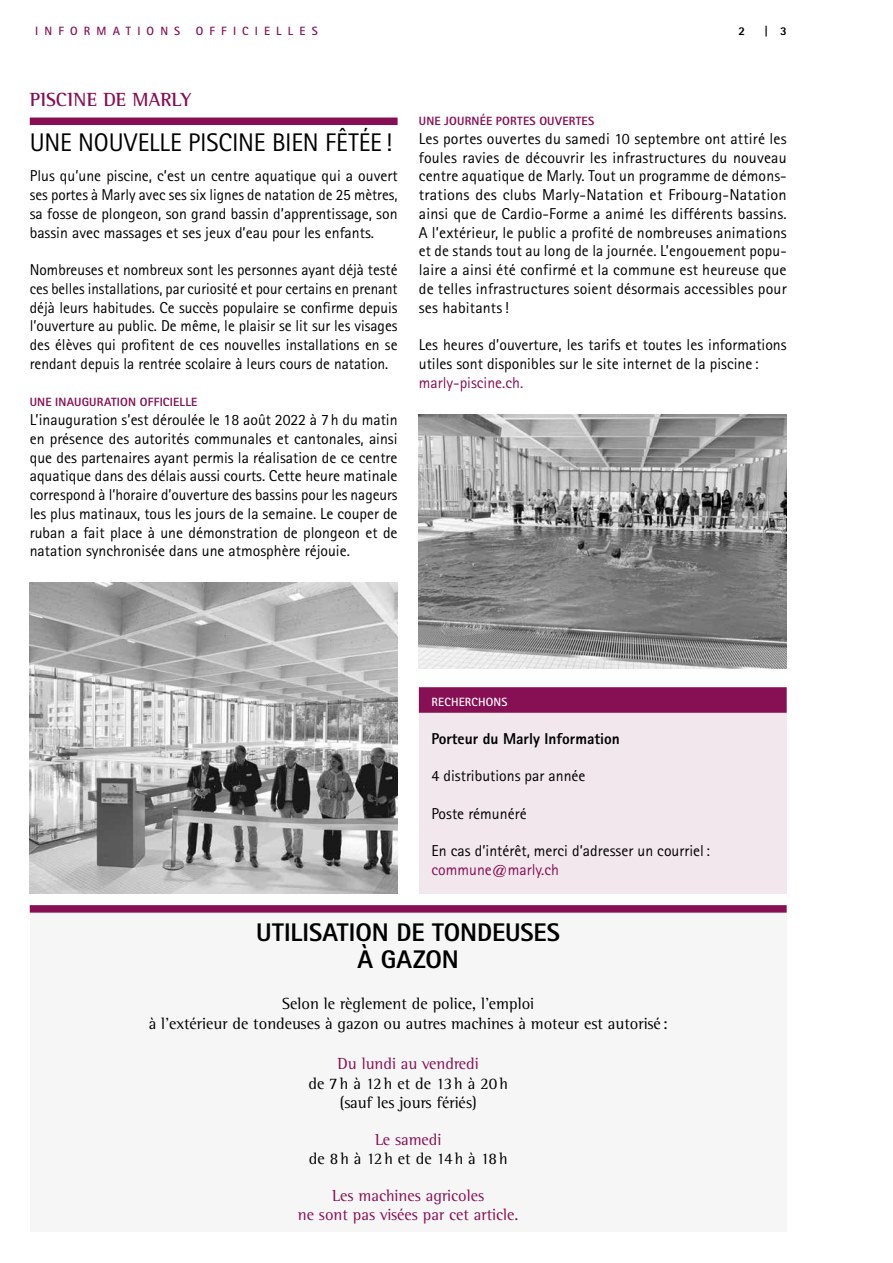
<style>
.page{position:relative;width:893px;height:1263px;background:#fff}
.page>*{position:absolute;margin:0;border:0;box-sizing:border-box;transform-origin:0 0}
.t1{font:25.5px "Rotis Sans Serif";letter-spacing:-.005em;color:#000}
.t2{font:800 25.5px/27px "Rotis Sans Serif";letter-spacing:-.005em;color:#000;text-align:center}
.t3{font:700 19.5px "Rotis Semi Serif";color:#870f54}
.t4{font:16.5px/19.5px "Rotis Semi Serif";color:#000;text-align:center}
.t5{font:16.5px/19.5px "Rotis Semi Serif";color:#870f54;text-align:center}
.t6{font:15.75px/18.8px "Rotis Sans Serif";color:#000;text-align:justify}
.t7{font:15.75px "Rotis Sans Serif";color:#870f54}
.t8{font:800 15.75px "Rotis Sans Serif";color:#000}
.t9{font:800 12px "Rotis Sans Serif";letter-spacing:.015em;color:#870f54}
.t10{font:700 12px "Rotis Sans Serif";letter-spacing:.51em;color:#870f54}
.t11{font:700 12px "Rotis Sans Serif";letter-spacing:.01em;color:#fff}
.t12{font:800 12px "Rotis Sans Serif";color:#000}
</style>
<div class="page">
<div style="left:419px;top:687px;width:368px;height:207px;background:#f3e7ee"></div>
<div style="left:419px;top:687px;width:368px;height:26px;background:#870f54"></div>
<div style="left:30px;top:118px;width:368px;height:7px;background:#870f54"></div>
<img style="left:30px;top:583px;width:368px;height:311px">
<img style="left:419px;top:414px;width:368px;height:255px">
<div style="left:30px;top:913px;width:757px;height:318px;background:#f6f6f6"></div>
<div style="left:30px;top:905px;width:757px;height:8px;background:#870f54"></div>
<p class="t10" style="left:35px;top:23px;width:146px">INFORMATIONS</p>
<p class="t10" style="left:196px;top:23px;width:123px">OFFICIELLES</p>
<p class="t12" style="left:738px;top:23px;width:8px">2</p>
<p class="t12" style="left:764px;top:23px;width:24px">| 3</p>
<p class="t3" style="left:30px;top:88px;width:163px">PISCINE DE MARLY</p>
<h1 class="t1" style="left:30px;top:127px;width:364px">UNE NOUVELLE PISCINE BIEN FÊTÉE !</h1>
<p class="t6" style="left:30px;top:166px;width:369px">Plus qu’une piscine, c’est un centre aquatique qui a ouvert ses portes à Marly avec ses six lignes de natation de 25 mètres, sa fosse de plongeon, son grand bassin d’apprentissage, son bassin avec massages et ses jeux d’eau pour les enfants.</p>
<p class="t6" style="left:30px;top:260px;width:369px">Nombreuses et nombreux sont les personnes ayant déjà testé ces belles installations, par curiosité et pour certains en prenant déjà leurs habitudes. Ce succès populaire se confirme depuis l’ouverture au public. De même, le plaisir se lit sur les visages des élèves qui profitent de ces nouvelles installations en se rendant depuis la rentrée scolaire à leurs cours de natation.</p>
<p class="t9" style="left:30px;top:395px;width:169px">UNE INAUGURATION OFFICIELLE</p>
<p class="t6" style="left:30px;top:410px;width:369px">L’inauguration s’est déroulée le 18 août 2022 à 7h du matin en présence des autorités communales et cantonales, ainsi que des partenaires ayant permis la réalisation de ce centre aquatique dans des délais aussi courts. Cette heure matinale correspond à l’horaire d’ouverture des bassins pour les nageurs les plus matinaux, tous les jours de la semaine. Le couper de ruban a fait place à une démonstration de plongeon et de natation synchronisée dans une atmosphère réjouie.</p>
<p class="t9" style="left:419px;top:113px;width:177px">UNE JOURNÉE PORTES OUVERTES</p>
<p class="t6" style="left:419px;top:129px;width:369px">Les portes ouvertes du samedi 10 septembre ont attiré les foules ravies de découvrir les infrastructures du nouveau centre aquatique de Marly. Tout un programme de démons&shy;trations des clubs Marly-Natation et Fribourg-Natation ainsi que de Cardio-Forme a animé les différents bassins.<br>A l’extérieur, le public a profité de nombreuses animations et de stands tout au long de la journée. L’engouement popu&shy;laire a ainsi été confirmé et la commune est heureuse que de telles infrastructures soient désormais accessibles pour ses habitants!</p>
<p class="t6" style="left:419px;top:335px;width:369px">Les heures d’ouverture, les tarifs et toutes les informations utiles sont disponibles sur le site internet de la piscine :</p>
<p class="t7" style="left:419px;top:373px;width:106px">marly-piscine.ch.</p>
<p class="t11" style="left:432px;top:695px;width:77px">RECHERCHONS</p>
<p class="t8" style="left:432px;top:728px;width:190px">Porteur du Marly Information</p>
<p class="t6" style="left:432px;top:766px;width:155px">4 distributions par année</p>
<p class="t6" style="left:432px;top:804px;width:97px">Poste rémunéré</p>
<p class="t6" style="left:432px;top:841px;width:280px">En cas d’intérêt, merci d’adresser un courriel:</p>
<p class="t7" style="left:432px;top:860px;width:129px">commune@marly.ch</p>
<h1 class="t2" style="left:256px;top:919px;width:305px">UTILISATION DE TONDEUSES<br>À GAZON</h1>
<p class="t4" style="left:149px;top:994px;width:521px">Selon le règlement de police, l’emploi<br>à l’extérieur de tondeuses à gazon ou autres machines à moteur est autorisé :</p>
<p class="t5" style="left:338px;top:1054px;width:143px">Du lundi au vendredi</p>
<p class="t4" style="left:308px;top:1073px;width:201px">de 7h à 12h et de 13h à 20h (sauf les jours fériés)</p>
<p class="t5" style="left:375px;top:1129px;width:68px">Le samedi</p>
<p class="t4" style="left:309px;top:1149px;width:200px">de 8h à 12h et de 14h à 18h</p>
<p class="t5" style="left:298px;top:1185px;width:222px">Les machines agricoles<br>ne sont pas visées par cet article.</p>
</div>
